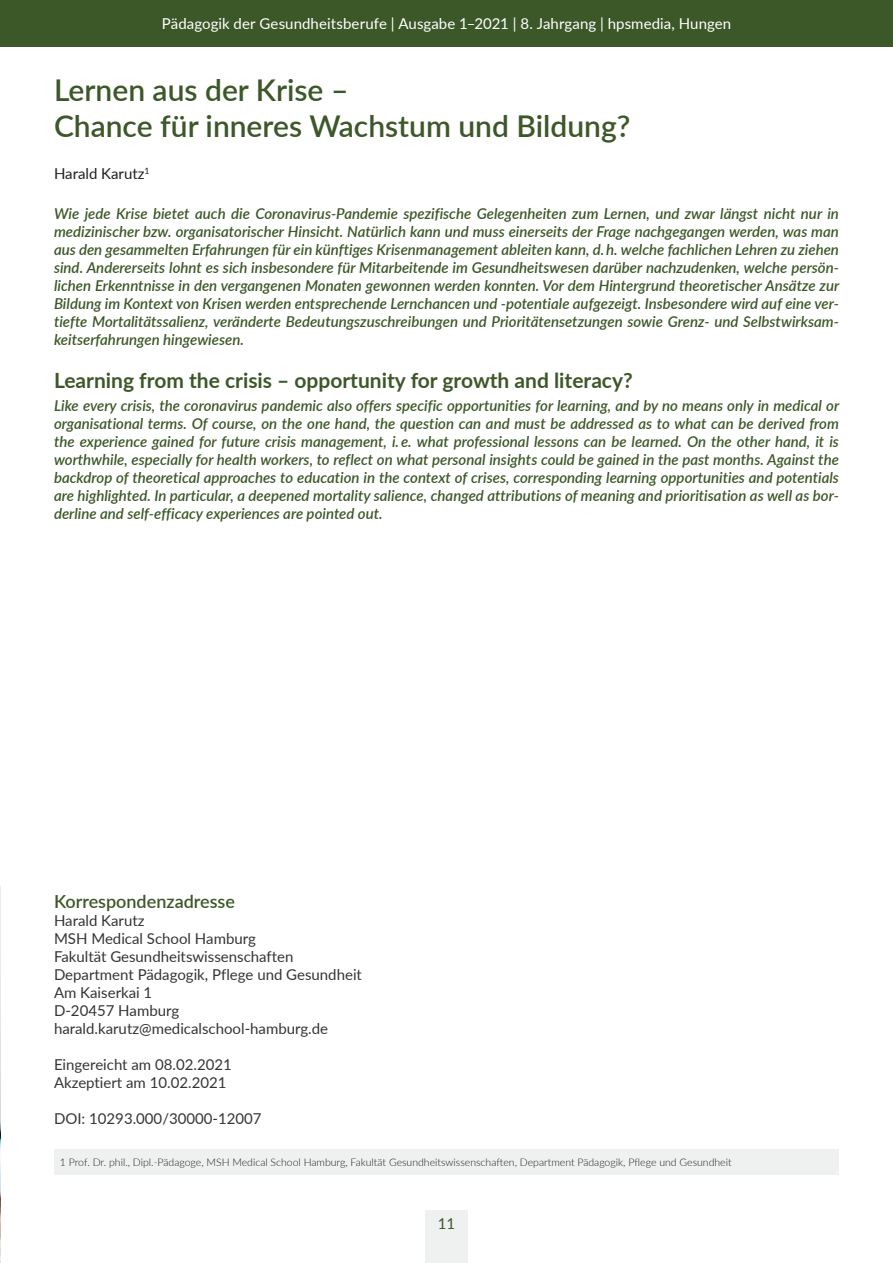
<style>
.page{position:relative;width:893px;height:1263px;background:#fff}
.page>*{position:absolute;margin:0;border:0;box-sizing:border-box;transform-origin:0 0}
.t1{font:600 30px/36px "Lato";color:#3d5828}
.t2{font:700 21px "Lato";color:#3d5828}
.t3{font:600 18px "Lato";color:#3d5828}
.t4{font:italic 600 15px/18px "Lato";color:#3d5828;text-align:justify}
.t5{font:15px/18px "Lato";color:#363536}
.t6{font:15px "Lato";letter-spacing:.005em;color:#fff}
.t7{font:15px "Lato";color:#231f20}
.t8{font:15px "Lato";color:#3d5828}
.t9{font:300 10.5px "Lato";color:#231f20}
</style>
<div class="page">
<div style="left:0;top:0;width:893px;height:47px;background:#3d5828"></div>
<div style="left:425px;top:1211px;width:43px;height:52px;background:#eff0f0"></div>
<hr style="left:0;top:0;width:1px;height:89px;background:#f2ebf0">
<div style="left:54px;top:1149px;width:785px;height:26px;background:#eff0f0"></div>
<img style="left:0;top:887px;width:1px;height:376px">
<p class="t6" style="left:162px;top:13px;width:571px">Pädagogik der Gesundheitsberufe | Ausgabe 1–2021 | 8. Jahrgang | hpsmedia, Hungen</p>
<h1 class="t1" style="left:54px;top:71px;width:578px">Lernen aus der Krise –<br>Chance für inneres Wachstum und Bildung?</h1>
<p class="t7" style="left:54px;top:162px;width:97px">Harald Karutz<sup>1</sup></p>
<p class="t4" style="left:54px;top:204px;width:787px">Wie jede Krise bietet auch die Coronavirus-Pandemie spezifische Gelegenheiten zum Lernen, und zwar längst nicht nur in medizinischer bzw. organisatorischer Hinsicht. Natürlich kann und muss einerseits der Frage nachgegangen werden, was man aus den gesammelten Erfahrungen für ein künftiges Krisenmanagement ableiten kann, d.h. welche fachlichen Lehren zu ziehen sind. Andererseits lohnt es sich insbesondere für Mitarbeitende im Gesundheitswesen darüber nachzudenken, welche persön&shy;lichen Erkenntnisse in den vergangenen Monaten gewonnen werden konnten. Vor dem Hintergrund theoretischer Ansätze zur Bildung im Kontext von Krisen werden entsprechende Lernchancen und -potentiale aufgezeigt. Insbesondere wird auf eine ver&shy;tiefte Mortalitätssalienz, veränderte Bedeutungszuschreibungen und Prioritätensetzungen sowie Grenz- und Selbstwirksam&shy;keitserfahrungen hingewiesen.</p>
<h2 class="t2" style="left:54px;top:365px;width:580px">Learning from the crisis – opportunity for growth and literacy?</h2>
<p class="t4" style="left:54px;top:395px;width:787px">Like every crisis, the coronavirus pandemic also offers specific opportunities for learning, and by no means only in medical or organisational terms. Of course, on the one hand, the question can and must be addressed as to what can be derived from the experience gained for future crisis management, i. e. what professional lessons can be learned. On the other hand, it is worthwhile, especially for health workers, to reflect on what personal insights could be gained in the past months. Against the backdrop of theoretical approaches to education in the context of crises, corresponding learning opportunities and potentials are highlighted. In particular, a deepened mortality salience, changed attributions of meaning and prioritisation as well as bor&shy;derline and self-efficacy experiences are pointed out.</p>
<p class="t3" style="left:54px;top:888px;width:183px">Korrespondenzadresse</p>
<p class="t5" style="left:54px;top:911px;width:309px">Harald Karutz<br>MSH Medical School Hamburg<br>Fakultät Gesundheitswissenschaften<br>Department Pädagogik, Pflege und Gesundheit<br>Am Kaiserkai 1<br>D-20457 Hamburg harald.karutz@medicalschool-hamburg.de</p>
<p class="t5" style="left:54px;top:1055px;width:179px">Eingereicht am 08.02.2021<br>Akzeptiert am 10.02.2021</p>
<p class="t5" style="left:54px;top:1109px;width:209px">DOI: 10293.000/30000-12007</p>
<p class="t9" style="left:60px;top:1155px;width:673px">1 Prof. Dr. phil., Dipl.-Pädagoge, MSH Medical School Hamburg, Fakultät Gesundheitswissenschaften, Department Pädagogik, Pflege und Gesundheit</p>
<p class="t8" style="left:438px;top:1213px;width:19px">11</p>
</div>
